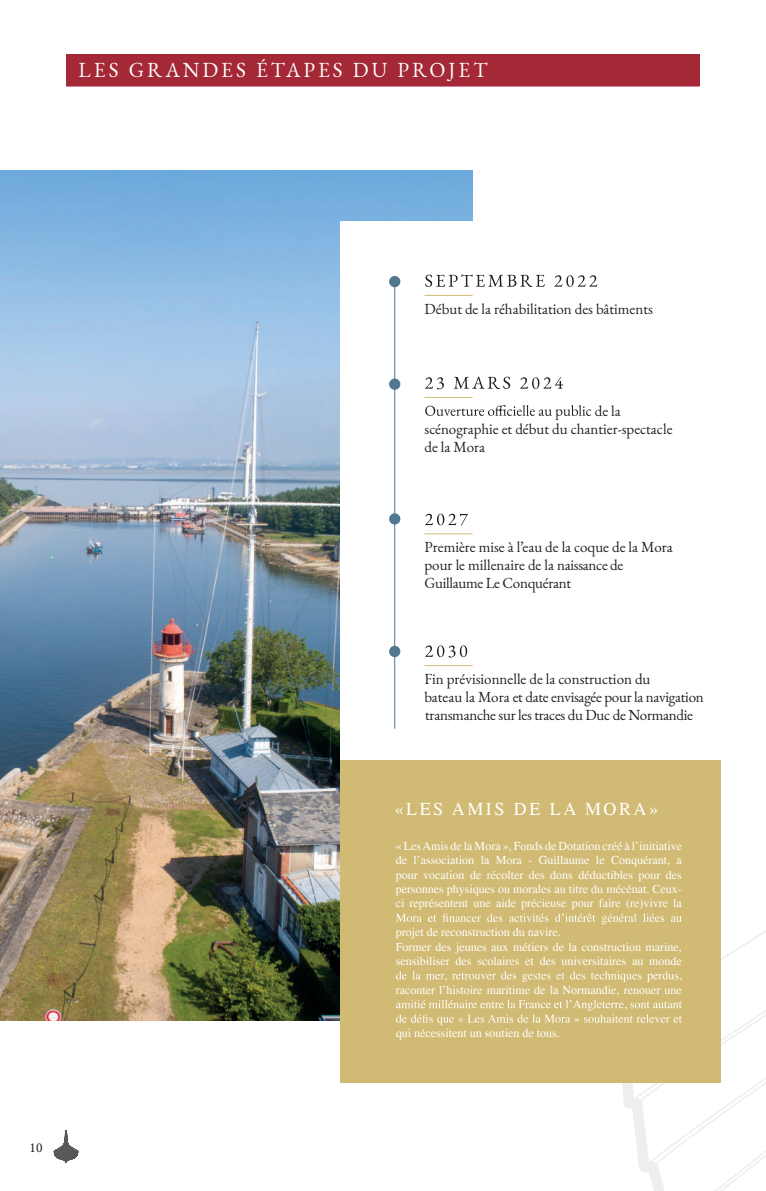
<style>
.page{position:relative;width:766px;height:1191px;background:#fff}
.page>*{position:absolute;margin:0;border:0;box-sizing:border-box;transform-origin:0 0}
.t1{font:21px "EB Garamond";letter-spacing:.14em;color:#fff}
.t2{font:18px "Times";letter-spacing:.14em;color:#fff}
.t3{font:15px/18px "EB Garamond";color:#231f20}
.t4{font:15px "EB Garamond";letter-spacing:-.02em;color:#231f20}
.t5{font:13.5px "Minion Pro";color:#231f20}
.t6{font:12px/14.4px "Times";color:#fff;text-align:justify}
</style>
<div class="page">
<svg style="left:54px;top:1130px;width:24px;height:32px"></svg>
<div style="left:66px;top:54px;width:633px;height:32px;background:#a42836"></div>
<img style="left:0;top:170px;width:472px;height:850px">
<div style="left:340px;top:221px;width:380px;height:539px;background:#fff"></div>
<div style="left:340px;top:760px;width:380px;height:323px;background:#d1ba73"></div>
<hr style="left:394px;top:281px;width:1px;height:447px;background:#517891">
<div style="left:389px;top:276px;width:11px;height:11px;background:#517891;border-radius:50%"></div>
<div style="left:389px;top:378px;width:11px;height:12px;background:#517891;border-radius:50%"></div>
<div style="left:389px;top:646px;width:11px;height:11px;background:#517891;border-radius:50%"></div>
<div style="left:389px;top:513px;width:11px;height:11px;background:#517891;border-radius:50%"></div>
<svg style="left:425px;top:274px;width:172px;height:13px"></svg>
<hr style="left:424px;top:295px;width:48px;height:1px;background:#d1ba73">
<svg style="left:425px;top:376px;width:138px;height:13px"></svg>
<svg style="left:425px;top:405px;width:166px;height:15px"></svg>
<hr style="left:424px;top:397px;width:48px;height:1px;background:#d1ba73">
<svg style="left:425px;top:645px;width:42px;height:12px"></svg>
<hr style="left:424px;top:665px;width:48px;height:1px;background:#d1ba73">
<svg style="left:425px;top:514px;width:42px;height:11px"></svg>
<hr style="left:424px;top:533px;width:48px;height:1px;background:#d1ba73">
<svg style="left:396px;top:913px;width:285px;height:11px"></svg>
<svg style="left:396px;top:971px;width:285px;height:11px"></svg>
<svg style="left:396px;top:1000px;width:369px;height:191px"></svg>
<h1 class="t1" style="left:79px;top:56px;width:410px">LES GRANDES ÉTAPES DU PROJET</h1>
<p class="t5" style="left:30px;top:1138px;width:14px">10</p>
<p class="t3" style="left:424px;top:300px;width:230px">Début de la réhabilitation des bâtiments</p>
<p class="t3" style="left:424px;top:402px;width:249px;text-indent:170px">de la scénographie et début du chantier-spectacle de la Mora</p>
<p class="t3" style="left:424px;top:538px;width:250px">Première mise à l’eau de la coque de la Mora pour le millenaire de la naissance de<br>Guillaume Le Conquérant</p>
<p class="t3" style="left:424px;top:670px;width:281px">Fin prévisionnelle de la construction du<br>bateau la Mora et date envisagée pour la navigation</p>
<p class="t4" style="left:425px;top:705px;width:269px">transmanche sur les traces du Duc de Normandie</p>
<h2 class="t2" style="left:394px;top:798px;width:265px">«LES AMIS DE LA MORA»</h2>
<p class="t6" style="left:395px;top:838px;width:288px">« LesAmis de la Mora », Fonds de Dotation créé à l’initiative de l’association la Mora - Guillaume le Conquérant, a pour vocation de récolter des dons déductibles pour des personnes physiques ou morales au titre du mécénat. Ceux&shy;ci représentent une aide précieuse pour faire (re)vivre la</p>
<p class="t6" style="left:395px;top:924px;width:287px;text-align:left">projet de reconstruction du navire.<br>Former des jeunes aux métiers de la construction marine, sensibiliser des scolaires et des universitaires au monde</p>
<p class="t6" style="left:395px;top:982px;width:287px">raconter l’histoire maritime de la Normandie, renouer une</p>
<p class="t6" style="left:395px;top:1025px;width:165px">qui nécessitent un soutien de tous.</p>
</div>
